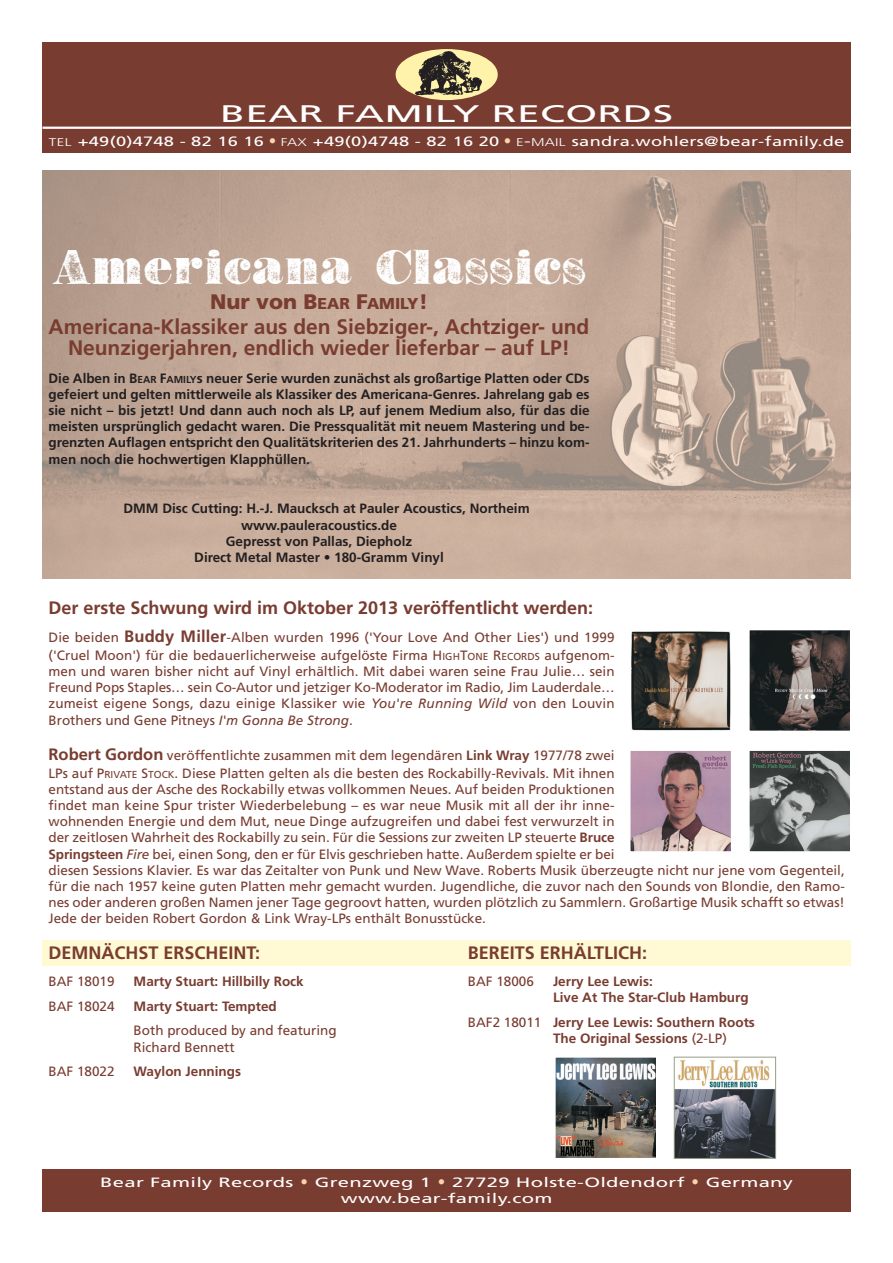
<style>
.page{position:relative;width:893px;height:1263px;background:#fff}
.page>*{position:absolute;margin:0;border:0;box-sizing:border-box;transform-origin:0 0}
.t1{font:48px "Bullion WF";color:#fff}
.t2{font:24px "Frutiger";letter-spacing:.01em;color:#fff;scale:1.7 1}
.t3{font:700 21px/25px "Frutiger";color:#793c30;text-align:center}
.t4{font:700 18px "Frutiger";color:#793c30}
.t5{font:13.5px/16.2px "Frutiger";color:#793c30}
.t6{font:700 13.5px/16.2px "Frutiger";color:#231f20;text-align:justify}
.t7{font:700 13.5px/16.2px "Frutiger";color:#793c30}
.t8{font:13.5px "Frutiger";letter-spacing:.015em;color:#fff;scale:1.35 1}
.t9{font:13.5px/16.5px "Frutiger";letter-spacing:.015em;color:#fff;text-align:center;scale:1.5 1}
.s1{font-weight:300;font-size:11.25px}
.s2{font-weight:300;font-size:15px;color:#fdd1ad}
.s3{font-weight:300;font-size:15px}
.s4{font-weight:900}
.s5{font-weight:900;font-size:15.75px}
.s6{font-size:10.2px}
.s7{font-weight:700;font-size:16.5px}
.s8{font-style:italic}
.s9{font-weight:700}
.s10{font-weight:400}
</style>
<div class="page">
<img style="left:43px;top:170px;width:807px;height:408px">
<div style="left:43px;top:940px;width:807px;height:25px;background:#fff9d4"></div>
<div style="left:43px;top:43px;width:807px;height:110px;background:#793c30"></div>
<div style="left:43px;top:1169px;width:807px;height:43px;background:#793c30"></div>
<div style="left:395px;top:49px;width:102px;height:51px;background:#fff3ac;border-radius:50%"></div>
<img style="left:413px;top:49px;width:69px;height:49px">
<hr style="left:43px;top:127px;width:807px;height:2px;background:#fff">
<img style="left:631px;top:631px;width:98px;height:99px">
<div style="left:629px;top:629px;width:102px;height:103px;border:1px solid #fff"></div>
<img style="left:750px;top:631px;width:98px;height:99px">
<div style="left:748px;top:629px;width:102px;height:103px;border:1px solid #fff"></div>
<img style="left:631px;top:752px;width:98px;height:98px">
<div style="left:629px;top:750px;width:102px;height:102px;border:1px solid #fff"></div>
<img style="left:750px;top:752px;width:98px;height:98px">
<div style="left:748px;top:750px;width:102px;height:102px;border:1px solid #fff"></div>
<img style="left:556px;top:1059px;width:99px;height:98px">
<div style="left:554px;top:1057px;width:103px;height:102px;border:1px solid #fff"></div>
<img style="left:676px;top:1060px;width:98px;height:97px">
<div style="left:674px;top:1057px;width:102px;height:102px;border:1px solid #969f85"></div>
<h2 class="t2" style="left:220px;top:103px;width:268px">BEAR FAMILY RECORDS</h2>
<p class="t8" style="left:49px;top:135px;width:590px"><span class="s1">TEL</span> +49(0)4748 - 82 16 16 <span class="s2">•</span> <span class="s1">FAX</span> +49(0)4748 - 82 16 20 <span class="s2">•</span> <span class="s1">E</span><span class="s3">-</span><span class="s1">MAIL</span> sandra.wohlers@bear-family.de</p>
<h1 class="t1" style="left:52px;top:250px;width:536px">Americana Classics</h1>
<h3 class="t3" style="left:49px;top:290px;width:542px"><span class="s4">Nur von B</span><span class="s5">EAR</span> <span class="s4">F</span><span class="s5">AMILY</span><span class="s4">!<br></span>Americana-Klassiker aus den Siebziger-, Achtziger- und</h3>
<h3 class="t3" style="left:68px;top:336px;width:503px">Neunzigerjahren, endlich wieder lieferbar – auf LP!</h3>
<p class="t6" style="left:49px;top:370px;width:542px">Die Alben in B<span class="s6">EAR</span> F<span class="s6">AMILY</span>s neuer Serie wurden zunächst als großartige Platten oder CDs gefeiert und gelten mittlerweile als Klassiker des Americana-Genres. Jahrelang gab es sie nicht – bis jetzt! Und dann auch noch als LP, auf jenem Medium also, für das die meisten ursprünglich gedacht waren. Die Pressqualität mit neuem Mastering und be&shy;grenzten Auflagen entspricht den Qualitätskriterien des 21. Jahrhunderts – hinzu kom&shy;men noch die hochwertigen Klapphüllen.</p>
<p class="t6" style="left:123px;top:501px;width:408px">DMM Disc Cutting: H.-J. Maucksch at Pauler Acoustics, Northeim</p>
<p class="t6" style="left:241px;top:517px;width:157px">www.pauleracoustics.de</p>
<p class="t6" style="left:226px;top:534px;width:188px">Gepresst von Pallas, Diepholz</p>
<p class="t6" style="left:194px;top:550px;width:251px">Direct Metal Master • 180-Gramm Vinyl</p>
<h3 class="t4" style="left:49px;top:600px;width:546px">Der erste Schwung wird im Oktober 2013 veröffentlicht werden:</h3>
<p class="t5" style="left:49px;top:630px;width:567px;line-height:17.5px">Die beiden <span class="s7">Buddy Miller</span>-Alben wurden 1996 ('Your Love And Other Lies') und 1999 ('Cruel Moon') für die bedauerlicherweise aufgelöste Firma H<span class="s6">IGH</span>T<span class="s6">ONE</span> R<span class="s6">ECORDS</span> aufgenom-</p>
<p class="t5" style="left:49px;top:664px;width:567px;text-align:justify">men und waren bisher nicht auf Vinyl erhältlich. Mit dabei waren seine Frau Julie… sein Freund Pops Staples… sein Co-Autor und jetziger Ko-Moderator im Radio, Jim Lauderdale… zumeist eigene Songs, dazu einige Klassiker wie <span class="s8">You're Running Wild</span> von den Louvin Brothers und Gene Pitneys <span class="s8">I'm Gonna Be Strong</span>.</p>
<p class="t5" style="left:49px;top:747px;width:567px;line-height:17.5px"><span class="s7">Robert Gordon</span> veröffentlichte zusammen mit dem legendären <span class="s9">Link Wray</span> 1977/78 zwei<br>LPs auf P<span class="s6">RIVATE</span> S<span class="s6">TOCK</span>. Diese Platten gelten als die besten des Rockabilly-Revivals. Mit ihnen</p>
<p class="t5" style="left:49px;top:782px;width:797px">entstand aus der Asche des Rockabilly etwas vollkommen Neues. Auf beiden Produktionen<br>findet man keine Spur trister Wiederbelebung – es war neue Musik mit all der ihr inne-<br>wohnenden Energie und dem Mut, neue Dinge aufzugreifen und dabei fest verwurzelt in<br>der zeitlosen Wahrheit des Rockabilly zu sein. Für die Sessions zur zweiten LP steuerte <span class="s9">Bruce<br>Springsteen</span> <span class="s8">Fire</span> bei, einen Song, den er für Elvis geschrieben hatte. Außerdem spielte er bei<br>diesen Sessions Klavier. Es war das Zeitalter von Punk und New Wave. Roberts Musik überzeugte nicht nur jene vom Gegenteil, für die nach 1957 keine guten Platten mehr gemacht wurden. Jugendliche, die zuvor nach den Sounds von Blondie, den Ramo&shy;nes oder anderen großen Namen jener Tage gegroovt hatten, wurden plötzlich zu Sammlern. Großartige Musik schafft so etwas!<br>Jede der beiden Robert Gordon &amp; Link Wray-LPs enthält Bonusstücke.</p>
<h3 class="t4" style="left:49px;top:945px;width:213px">DEMNÄCHST ERSCHEINT:</h3>
<p class="t5" style="left:49px;top:974px;width:67px">BAF 18019</p>
<p class="t7" style="left:134px;top:974px;width:172px">Marty Stuart: Hillbilly Rock</p>
<p class="t5" style="left:49px;top:999px;width:67px">BAF 18024</p>
<p class="t7" style="left:134px;top:999px;width:145px">Marty Stuart: Tempted</p>
<p class="t5" style="left:134px;top:1023px;width:204px">Both produced by and featuring<br>Richard Bennett</p>
<p class="t5" style="left:49px;top:1064px;width:67px">BAF 18022</p>
<p class="t7" style="left:134px;top:1064px;width:109px">Waylon Jennings</p>
<h3 class="t4" style="left:468px;top:945px;width:181px">BEREITS ERHÄLTLICH:</h3>
<p class="t5" style="left:468px;top:974px;width:67px">BAF 18006</p>
<p class="t7" style="left:553px;top:974px;width:197px">Jerry Lee Lewis:<br>Live At The Star-Club Hamburg</p>
<p class="t7" style="left:553px;top:1015px;width:203px;text-indent:-85px"><span class="s10">BAF2 18011</span> Jerry Lee Lewis: Southern Roots<br>The Original Sessions <span class="s10">(2-LP)</span></p>
<p class="t9" style="left:100px;top:1174px;width:463px">Bear Family Records <span class="s2">•</span> Grenzweg 1 <span class="s2">•</span> 27729 Holste-Oldendorf <span class="s2">•</span> Germany www.bear-family.com</p>
</div>
